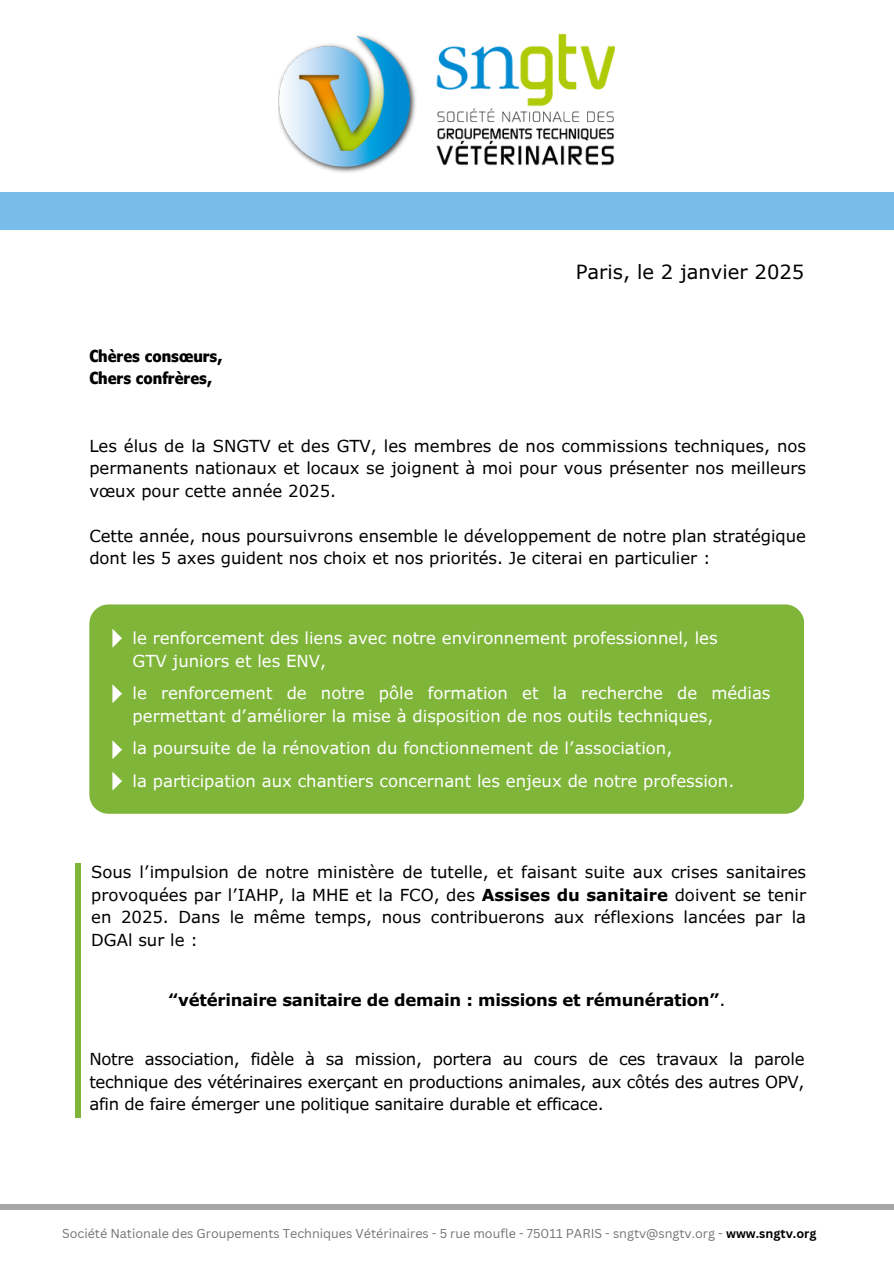
<style>
.page{position:relative;width:894px;height:1264px;background:#fff}
.page>*{position:absolute;margin:0;border:0;box-sizing:border-box;transform-origin:0 0}
.t1{font:19.5px "Verdana Pro";color:#000}
.t2{font:16.5px/22.5px "Verdana Pro";color:#000;text-align:justify}
.t3{font:16.5px/22.5px "Verdana Pro";color:#fff}
.t4{font:700 16.5px "Verdana Pro";letter-spacing:-.015em;color:#000}
.t5{font:700 condensed 16.5px/22.5px "Verdana Pro";color:#000}
.t6{font:12.6px "Canva Sans";color:#737373}
.s1{font-weight:700}
.s2{font-weight:400}
.s3{font-weight:700;color:#000}
</style>
<div class="page">
<div style="left:0;top:193px;width:893px;height:37px;background:#78bde9"></div>
<img style="left:278px;top:33px;width:336px;height:140px">
<div style="left:0;top:1204px;width:893px;height:5px;background:#a6a6a6"></div>
<div style="left:89px;top:604px;width:715px;height:209px;background:#7fb539;border-radius:19px"></div>
<svg style="left:112px;top:629px;width:10px;height:18px"></svg>
<svg style="left:112px;top:684px;width:10px;height:19px"></svg>
<svg style="left:112px;top:740px;width:10px;height:19px"></svg>
<svg style="left:112px;top:772px;width:10px;height:18px"></svg>
<div style="left:75px;top:863px;width:5px;height:254px;background:#7fb539"></div>
<p class="t5" style="left:89px;top:344px;width:135px">Chères consœurs,<br>Chers confrères,</p>
<h3 class="t1" style="left:575px;top:259px;width:230px">Paris, le 2 janvier 2025</h3>
<h1 class="t2" style="left:89px;top:434px;width:718px">Les élus de la SNGTV et des GTV, les membres de nos commissions techniques, nos permanents nationaux et locaux se joignent à moi pour vous présenter nos meilleurs vœux pour cette année 2025.</h1>
<h2 class="t2" style="left:89px;top:524px;width:718px">Cette année, nous poursuivrons ensemble le développement de notre plan stratégique dont les 5 axes guident nos choix et nos priorités. Je citerai en particulier :</h2>
<h3 class="t3" style="left:132px;top:626px;width:586px">le renforcement des liens avec notre environnement professionnel, les<br>GTV juniors et les ENV,</h3>
<h3 class="t3" style="left:132px;top:681px;width:639px">le renforcement de notre pôle formation et la recherche de médias permettant d’améliorer la mise à disposition de nos outils techniques,</h3>
<h3 class="t3" style="left:132px;top:736px;width:541px">la poursuite de la rénovation du fonctionnement de l’association,</h3>
<h3 class="t3" style="left:132px;top:769px;width:603px">la participation aux chantiers concernant les enjeux de notre profession.</h3>
<h3 class="t2" style="left:91px;top:860px;width:716px">Sous l’impulsion de notre ministère de tutelle, et faisant suite aux crises sanitaires provoquées par l’IAHP, la MHE et la FCO, des <span class="s1">Assises du sanitaire</span> doivent se tenir en 2025. Dans le même temps, nous contribuerons aux réflexions lancées par la DGAl sur le :</h3>
<h3 class="t4" style="left:168px;top:989px;width:558px">“vétérinaire sanitaire de demain : missions et rémunération”<span class="s2">.</span></h3>
<h3 class="t2" style="left:89px;top:1047px;width:716px">Notre association, fidèle à sa mission, portera au cours de ces travaux la parole technique des vétérinaires exerçant en productions animales, aux côtés des autres OPV, afin de faire émerger une politique sanitaire durable et efficace.</h3>
<h3 class="t6" style="left:62px;top:1224px;width:755px">Société Nationale des Groupements Techniques Vétérinaires - 5 rue moufle - 75011 PARIS - sngtv@sngtv.org - <span class="s3">www.sngtv.org</span></h3>
</div>
